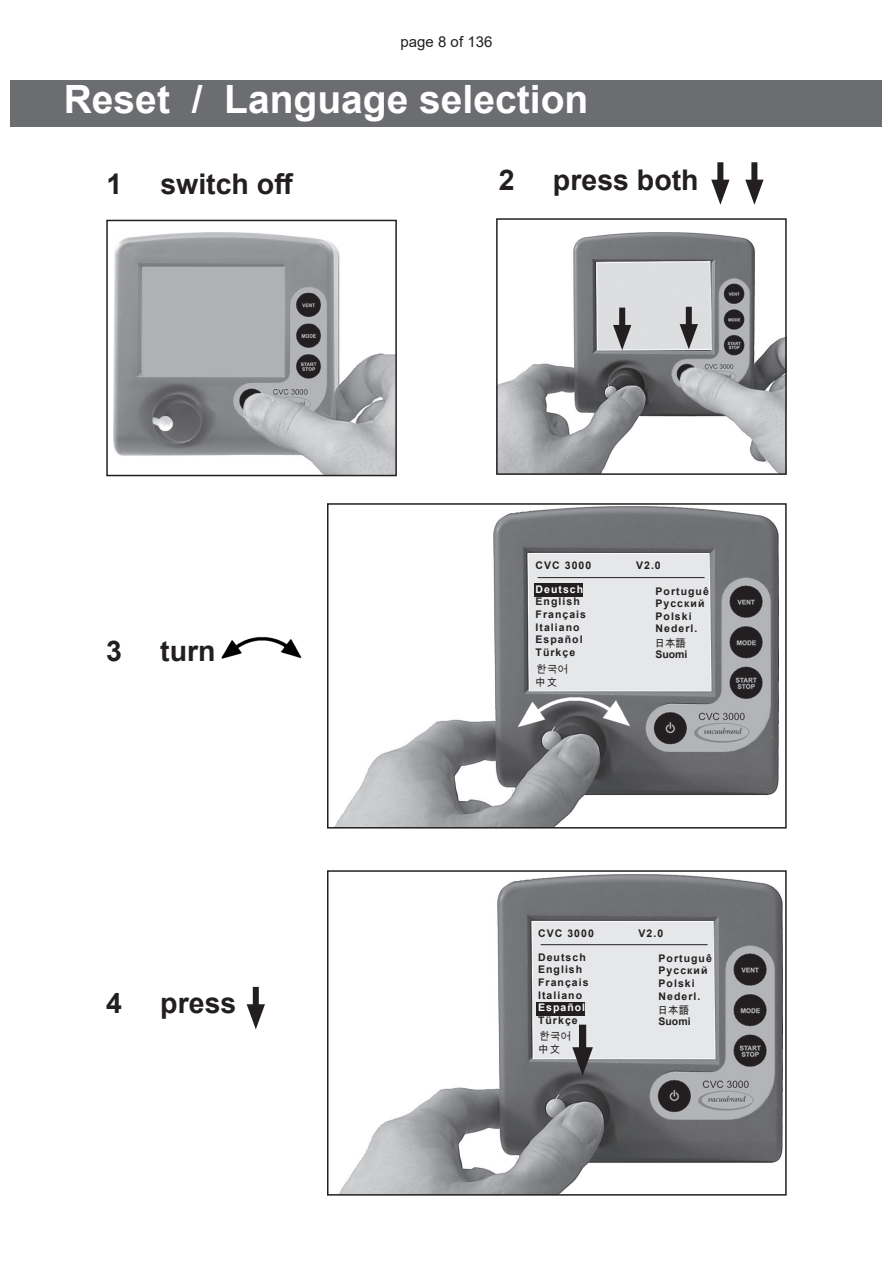
<style>
.page{position:relative;width:893px;height:1263px;background:#fff}
.page>*{position:absolute;margin:0;border:0;box-sizing:border-box;transform-origin:0 0}
.t1{font:700 39px "Arial";color:#fff}
.t2{font:700 28.5px "Arial";color:#231f20}
.t3{font:15px "Arial";color:#231f20}
.t4{font:700 10.5px/12.6px "Arial";letter-spacing:.1em;color:#231f20}
.t5{font:10.5px "Arial Unicode MS";color:#231f20}
.t6{font:700 10.5px "Arial";letter-spacing:.1em;color:#fff}
</style>
<div class="page">
<div style="left:11px;top:80px;width:871px;height:46px;background:#6c6d70"></div>
<img style="left:221px;top:636px;width:81px;height:23px">
<div style="left:751px;top:162px;width:6px;height:28px;background:#231f20"></div>
<svg style="left:745px;top:180px;width:19px;height:25px"></svg>
<div style="left:253px;top:987px;width:6px;height:28px;background:#231f20"></div>
<svg style="left:247px;top:1004px;width:18px;height:25px"></svg>
<div style="left:717px;top:162px;width:6px;height:28px;background:#231f20"></div>
<svg style="left:711px;top:180px;width:18px;height:25px"></svg>
<img style="left:499px;top:233px;width:285px;height:239px">
<img style="left:114px;top:232px;width:280px;height:241px">
<div style="left:106px;top:220px;width:291px;height:256px;border:2px solid #231f20"></div>
<div style="left:496px;top:218px;width:291px;height:257px;border:2px solid #231f20"></div>
<div style="left:686px;top:307px;width:6px;height:27px;background:#231f20"></div>
<svg style="left:680px;top:324px;width:18px;height:25px"></svg>
<div style="left:619px;top:308px;width:6px;height:27px;background:#231f20"></div>
<svg style="left:613px;top:325px;width:18px;height:25px"></svg>
<img style="left:340px;top:874px;width:442px;height:318px">
<hr style="left:541px;top:944px;width:167px;height:1px;background:#231f20">
<div style="left:536px;top:1002px;width:49px;height:13px;background:#231f20"></div>
<div style="left:327px;top:870px;width:460px;height:325px;border:2px solid #231f20"></div>
<div style="left:579px;top:1025px;width:7px;height:34px;background:#231f20"></div>
<svg style="left:572px;top:1047px;width:21px;height:29px"></svg>
<img style="left:336px;top:506px;width:442px;height:319px">
<hr style="left:538px;top:577px;width:167px;height:1px;background:#231f20">
<div style="left:535px;top:583px;width:48px;height:14px;background:#231f20"></div>
<div style="left:327px;top:503px;width:460px;height:325px;border:2px solid #231f20"></div>
<img style="left:519px;top:697px;width:111px;height:29px">
<h3 class="t3" style="left:401px;top:31px;width:93px">page 8 of 136</h3>
<h1 class="t1" style="left:64px;top:72px;width:526px">Reset / Language selection</h1>
<h2 class="t2" style="left:106px;top:164px;width:17px">1</h2>
<h2 class="t2" style="left:160px;top:164px;width:135px">switch off</h2>
<h2 class="t2" style="left:499px;top:160px;width:17px">2</h2>
<h2 class="t2" style="left:553px;top:160px;width:147px">press both</h2>
<h2 class="t2" style="left:106px;top:631px;width:17px">3</h2>
<h2 class="t2" style="left:160px;top:631px;width:57px">turn</h2>
<h2 class="t2" style="left:106px;top:983px;width:17px">4</h2>
<h2 class="t2" style="left:160px;top:983px;width:78px">press</h2>
<p class="t4" style="left:536px;top:559px;width:57px">CVC 3000</p>
<p class="t4" style="left:636px;top:559px;width:26px">V2.0</p>
<p class="t6" style="left:536px;top:582px;width:49px">Deutsch</p>
<p class="t4" style="left:536px;top:595px;width:52px">English<br>Français<br>Italiano<br>Español<br>Türkçe</p>
<p class="t4" style="left:655px;top:585px;width:55px">Portuguê<br>Ρyccкий<br>Polski<br>Nederl.</p>
<p class="t4" style="left:655px;top:648px;width:34px">Suomi</p>
<p class="t5" style="left:655px;top:635px;width:33px">日本語</p>
<p class="t5" style="left:537px;top:661px;width:33px">한국어</p>
<p class="t5" style="left:535px;top:674px;width:24px">中文</p>
<p class="t4" style="left:538px;top:927px;width:57px">CVC 3000</p>
<p class="t4" style="left:639px;top:927px;width:26px">V2.0</p>
<p class="t4" style="left:538px;top:951px;width:52px">Deutsch<br>English<br>Français<br>Italiano</p>
<p class="t6" style="left:538px;top:1000px;width:49px">Español</p>
<p class="t4" style="left:538px;top:1014px;width:41px">Türkçe</p>
<p class="t4" style="left:658px;top:952px;width:55px">Portuguê<br>Ρyccкий<br>Polski<br>Nederl.</p>
<p class="t4" style="left:658px;top:1015px;width:34px">Suomi</p>
<p class="t5" style="left:658px;top:1002px;width:33px">日本語</p>
<p class="t5" style="left:540px;top:1028px;width:33px">한국어</p>
<p class="t5" style="left:538px;top:1041px;width:24px">中文</p>
</div>
